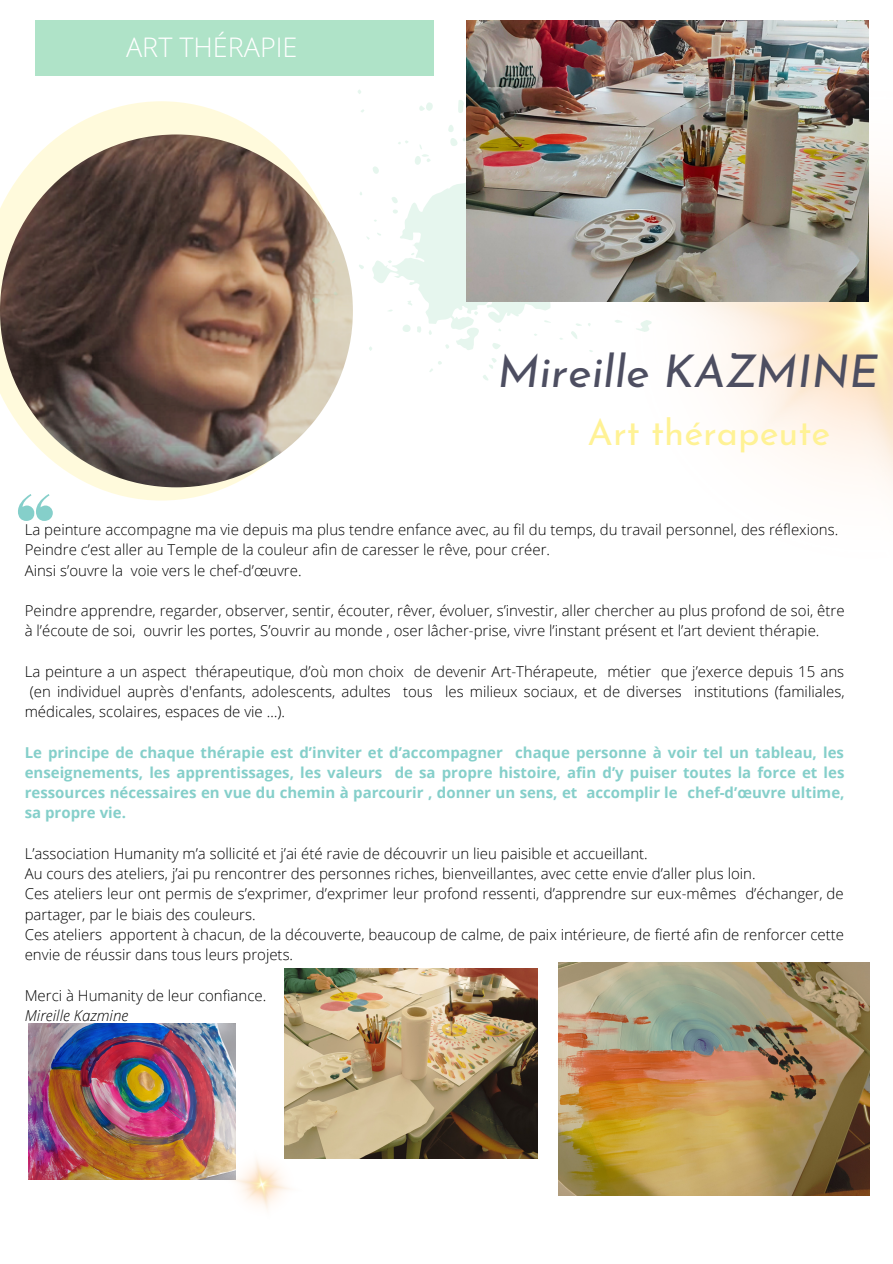
<style>
.page{position:relative;width:893px;height:1264px;background:#fff}
.page>*{position:absolute;margin:0;border:0;box-sizing:border-box;transform-origin:0 0}
.t1{font:italic 45.15px "Josefin Sans";color:#4d4e61}
.t2{font:36.3px "Josefin Sans";color:#fff295}
.t3{font:300 27px "Open Sans";color:#fff}
.t4{font:300 15px/20.2px "Open Sans";color:#000}
.t5{font:700 15px/20.2px "Open Sans";color:#85cfca;text-align:justify}
.t6{font:italic 300 15px "Open Sans";color:#000}
</style>
<div class="page">
<svg style="left:0;top:101px;width:343px;height:399px"></svg>
<img style="left:0;top:134px;width:353px;height:353px;border-radius:50%">
<div style="left:36px;top:20px;width:398px;height:55px;background:#afe3c8"></div>
<img style="left:652px;top:20px;width:240px;height:469px">
<svg style="left:18px;top:494px;width:35px;height:27px"></svg>
<img style="left:28px;top:1023px;width:207px;height:156px">
<img style="left:558px;top:962px;width:311px;height:233px">
<svg style="left:311px;top:297px;width:9px;height:7px"></svg>
<svg style="left:333px;top:291px;width:6px;height:5px"></svg>
<svg style="left:331px;top:260px;width:4px;height:3px"></svg>
<svg style="left:358px;top:89px;width:294px;height:292px"></svg>
<img style="left:466px;top:20px;width:402px;height:281px">
<img style="left:285px;top:968px;width:253px;height:190px">
<img style="left:212px;top:1142px;width:100px;height:68px">
<p class="t3" style="left:126px;top:28px;width:173px">ART THÉRAPIE</p>
<p class="t1" style="left:497px;top:353px;width:382px">Mireille KAZMINE</p>
<p class="t2" style="left:587px;top:418px;width:244px">Art thérapeute</p>
<p class="t4" style="left:25px;top:519px;width:815px">La peinture accompagne ma vie depuis ma plus tendre enfance avec, au fil du temps, du travail personnel, des réflexions.</p>
<p class="t4" style="left:25px;top:539px;width:527px">Peindre c’est aller au Temple de la couleur afin de caresser le rêve, pour créer.</p>
<p class="t4" style="left:25px;top:559px;width:278px">Ainsi s’ouvre la voie vers le chef-d’œuvre.</p>
<p class="t4" style="left:25px;top:600px;width:821px">Peindre apprendre, regarder, observer, sentir, écouter, rêver, évoluer, s’investir, aller chercher au plus profond de soi, être à l’écoute de soi, ouvrir les portes, S’ouvrir au monde , oser lâcher-prise, vivre l’instant présent et l’art devient thérapie.</p>
<p class="t4" style="left:25px;top:661px;width:820px">La peinture a un aspect thérapeutique, d’où mon choix de devenir Art-Thérapeute, métier que j’exerce depuis 15 ans</p>
<p class="t4" style="left:30px;top:681px;width:816px">(en individuel auprès d'enfants, adolescents, adultes tous les milieux sociaux, et de diverses institutions (familiales,</p>
<p class="t4" style="left:25px;top:701px;width:262px">médicales, scolaires, espaces de vie …).</p>
<p class="t5" style="left:25px;top:741px;width:821px">Le principe de chaque thérapie est d’inviter et d’accompagner chaque personne à voir tel un tableau, les enseignements, les apprentissages, les valeurs de sa propre histoire, afin d’y puiser toutes la force et les ressources nécessaires en vue du chemin à parcourir , donner un sens, et accomplir le chef-d’œuvre ultime, sa propre vie.</p>
<p class="t4" style="left:25px;top:843px;width:624px">L’association Humanity m’a sollicité et j’ai été ravie de découvrir un lieu paisible et accueillant.</p>
<p class="t4" style="left:25px;top:863px;width:732px">Au cours des ateliers, j’ai pu rencontrer des personnes riches, bienveillantes, avec cette envie d’aller plus loin.</p>
<p class="t4" style="left:25px;top:883px;width:820px">Ces ateliers leur ont permis de s’exprimer, d’exprimer leur profond ressenti, d’apprendre sur eux-mêmes d’échanger, de partager, par le biais des couleurs.</p>
<p class="t4" style="left:25px;top:924px;width:820px">Ces ateliers apportent à chacun, de la découverte, beaucoup de calme, de paix intérieure, de fierté afin de renforcer cette envie de réussir dans tous leurs projets.</p>
<p class="t4" style="left:25px;top:984px;width:243px">Merci à Humanity de leur confiance.</p>
<p class="t6" style="left:25px;top:1004px;width:105px">Mireille Kazmine</p>
</div>
